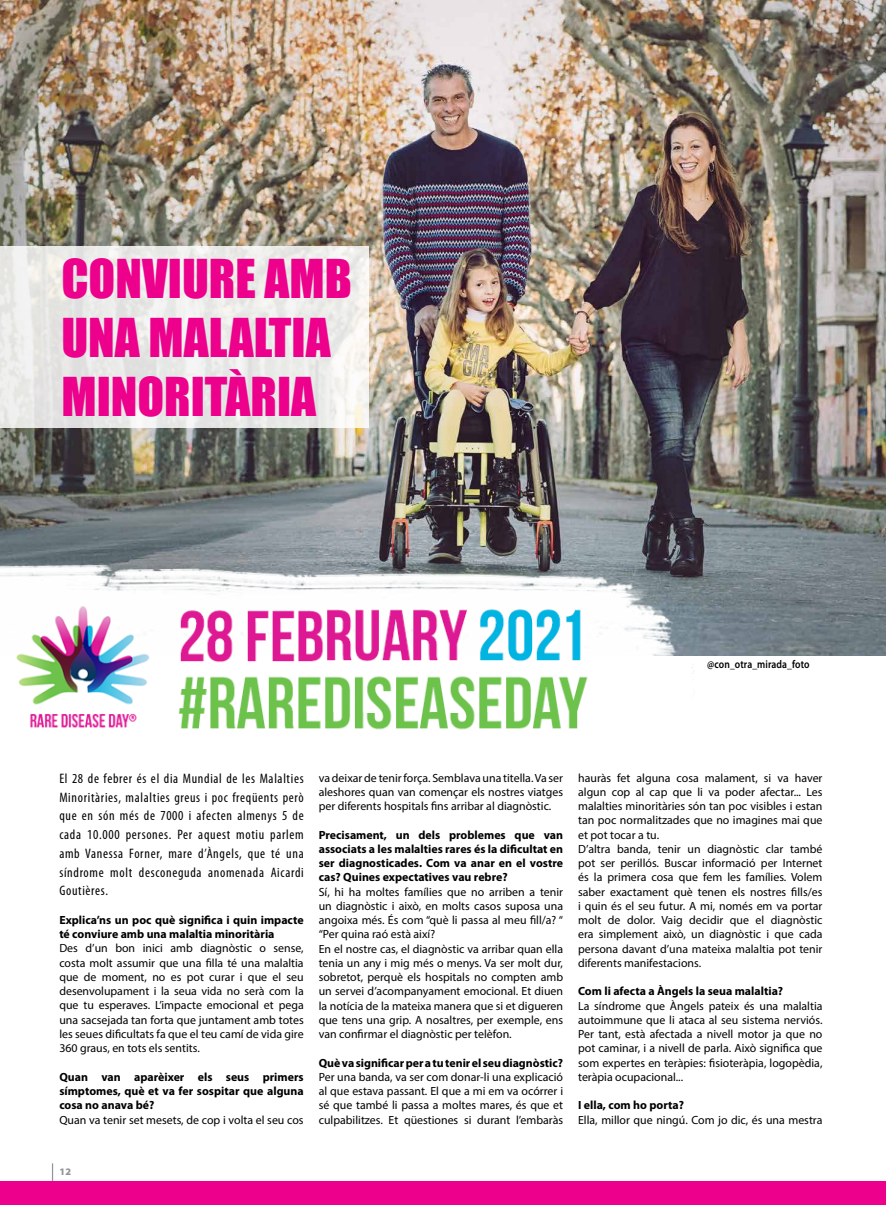
<style>
.page{position:relative;width:886px;height:1205px;background:#fff}
.page>*{position:absolute;margin:0;border:0;box-sizing:border-box;transform-origin:0 0}
.t1{font:49.12px/59px "Impact";color:#ec008c}
.t2{font:condensed 13.75px/18.8px "Myriad Pro";letter-spacing:.05em;color:#000;text-align:justify}
.t3{font:11.88px/14.2px "Myriad Pro";color:#000;text-align:justify}
.t4{font:700 11.88px/14.2px "Myriad Pro";color:#000;text-align:justify}
.t5{font:600 11.25px "Myriad Pro";letter-spacing:.01em;color:#000;scale:.85 1}
.t6{font:900 10px "Myriad Pro";color:#939598}
</style>
<div class="page">
<hr style="left:52px;top:1163px;width:1px;height:42px;background:#939598">
<img style="left:0;top:0;width:886px;height:524px">
<svg style="left:0;top:246px;width:369px;height:181px;fill:#eaebe8"></svg>
<img style="left:0;top:524px;width:886px;height:206px">
<div style="left:0;top:1182px;width:886px;height:23px;background:#ec008c"></div>
<h1 class="t1" style="left:61px;top:248px;width:292px">CONVIURE AMB<br>UNA MALALTIA<br>MINORITÀRIA</h1>
<p class="t5" style="left:707px;top:657px;width:122px">@con_otra_mirada_foto</p>
<p class="t2" style="left:59px;top:769px;width:246px">El 28 de febrer és el dia Mundial de les Malalties Minoritàries, malalties greus i poc freqüents però que en són més de 7000 i afecten almenys 5 de cada 10.000 persones. Per aquest motiu parlem amb Vanessa Forner, mare d’Àngels, que té una síndrome molt desconeguda anomenada Aicardi Goutières.</p>
<p class="t4" style="left:59px;top:912px;width:246px">Explica’ns un poc què significa i quin impacte té conviure amb una malaltia minoritària</p>
<p class="t3" style="left:59px;top:941px;width:246px">Des d’un bon inici amb diagnòstic o sense, costa molt assumir que una filla té una malaltia que de moment, no es pot curar i que el seu desenvolupament i la seua vida no serà com la que tu esperaves. L’impacte emocional et pega una sacsejada tan forta que juntament amb totes les seues dificultats fa que el teu camí de vida gire 360 graus, en tots els sentits.</p>
<p class="t4" style="left:59px;top:1069px;width:246px">Quan van aparèixer els seus primers símptomes, què et va fer sospitar que alguna cosa no anava bé?</p>
<p class="t3" style="left:59px;top:1112px;width:246px">Quan va tenir set mesets, de cop i volta el seu cos</p>
<p class="t3" style="left:319px;top:770px;width:246px">va deixar de tenir força. Semblava una titella. Va ser aleshores quan van començar els nostres viatges per diferents hospitals fins arribar al diagnòstic.</p>
<p class="t4" style="left:319px;top:827px;width:246px">Precisament, un dels problemes que van associats a les malalties rares és la dificultat en ser diagnosticades. Com va anar en el vostre cas? Quines expectatives vau rebre?</p>
<p class="t3" style="left:319px;top:884px;width:246px;text-align:left">Sí, hi ha moltes famílies que no arriben a tenir un diagnòstic i això, en molts casos suposa una angoixa més. És com “què li passa al meu fill/a? “ “Per quina raó està així?<br>En el nostre cas, el diagnòstic va arribar quan ella tenia un any i mig més o menys. Va ser molt dur, sobretot, perquè els hospitals no compten amb un servei d’acompanyament emocional. Et diuen la notícia de la mateixa manera que si et digueren que tens una grip. A nosaltres, per exemple, ens van confirmar el diagnòstic per telèfon.</p>
<p class="t4" style="left:319px;top:1055px;width:246px">Què va significar per a tu tenir el seu diagnòstic?</p>
<p class="t3" style="left:319px;top:1069px;width:246px">Per una banda, va ser com donar-li una explicació al que estava passant. El que a mi em va ocórrer i sé que també li passa a moltes mares, és que et culpabilitzes. Et qüestiones si durant l’embaràs</p>
<p class="t3" style="left:578px;top:770px;width:246px;text-align:left">hauràs fet alguna cosa malament, si va haver algun cop al cap que li va poder afectar... Les malalties minoritàries són tan poc visibles i estan tan poc normalitzades que no imagines mai que et pot tocar a tu.<br>D’altra banda, tenir un diagnòstic clar també pot ser perillós. Buscar informació per Internet és la primera cosa que fem les famílies. Volem saber exactament què tenen els nostres fills/es i quin és el seu futur. A mi, només em va portar molt de dolor. Vaig decidir que el diagnòstic era simplement això, un diagnòstic i que cada persona davant d’una mateixa malaltia pot tenir diferents manifestacions.</p>
<p class="t4" style="left:578px;top:984px;width:207px">Com li afecta a Àngels la seua malaltia?</p>
<p class="t3" style="left:578px;top:998px;width:246px">La síndrome que Àngels pateix és una malaltia autoimmune que li ataca al seu sistema nerviós.<br>Per tant, està afectada a nivell motor ja que no pot caminar, i a nivell de parla. Això significa que som expertes en teràpies: fisioteràpia, logopèdia, teràpia ocupacional...</p>
<p class="t4" style="left:578px;top:1098px;width:107px">I ella, com ho porta?</p>
<p class="t3" style="left:578px;top:1112px;width:246px">Ella, millor que ningú. Com jo dic, és una mestra</p>
<p class="t6" style="left:59px;top:1165px;width:13px">12</p>
</div>
